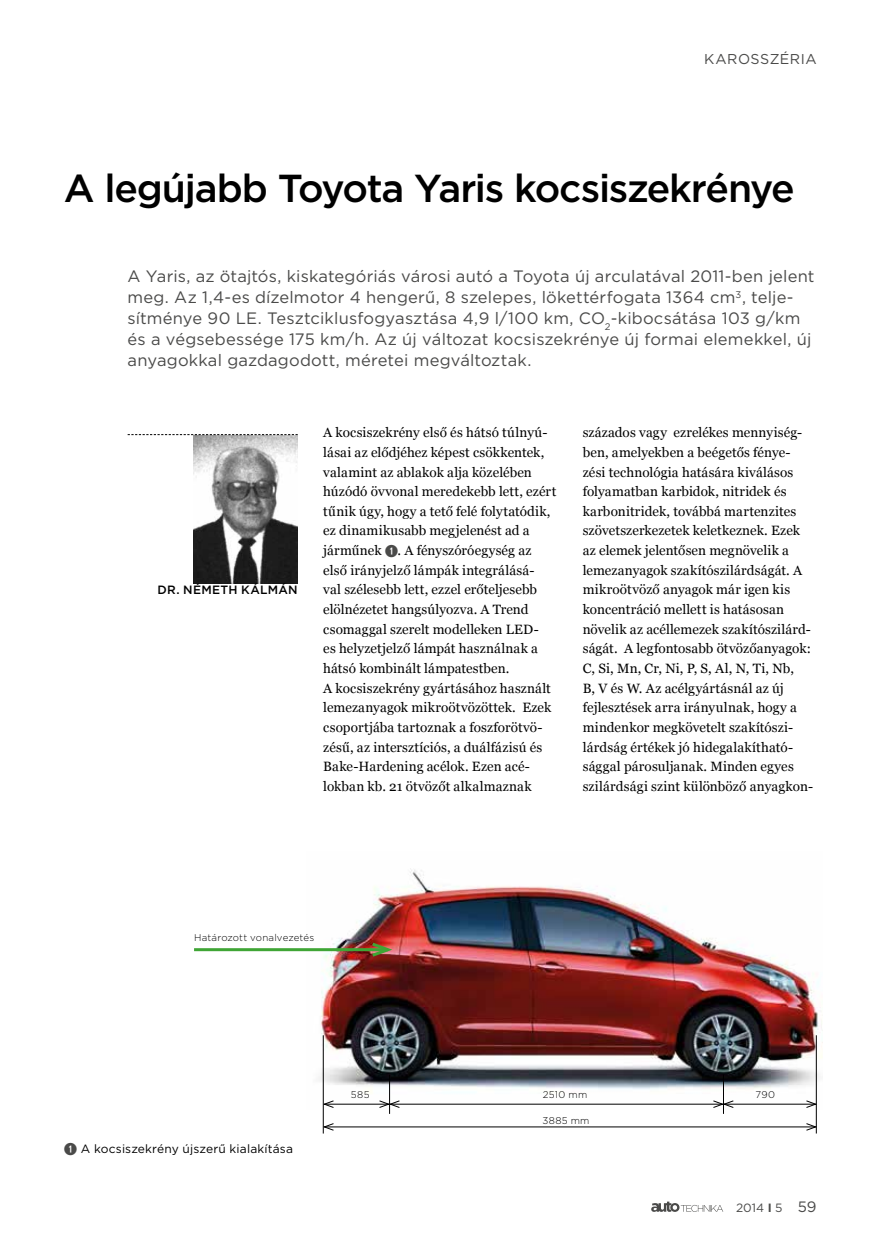
<style>
.page{position:relative;width:872px;height:1246px;background:#fff}
.page>*{position:absolute;margin:0;border:0;box-sizing:border-box;transform-origin:0 0}
.t1{font:500 39px "Gotham";letter-spacing:-.035em;color:#000}
.t2{font:16.5px/21px "Gotham";letter-spacing:.01em;color:#4a4a49}
.t3{font:14.25px "Gotham";letter-spacing:.03em;color:#4a4a49}
.t4{font:13.5px/19.6px "Georgia";letter-spacing:.01em;color:#000}
.t5{font:12px "Gotham";letter-spacing:.015em;color:#000}
.t6{font:500 12px "Gotham";letter-spacing:.025em;color:#000}
.t7{font:12px "Gotham";color:#4a4a49}
.t8{font:300 9.75px "Gotham";letter-spacing:.025em;color:#000}
.s1{font-family:"Combi Numerals Ltd";font-size:16.5px;color:#4a4a49}
.s2{font-weight:700}
.s3{font-size:15px}
</style>
<div class="page">
<svg style="left:651px;top:1201px;width:72px;height:11px"></svg>
<img style="left:193px;top:435px;width:105px;height:148px">
<svg style="left:128px;top:434px;width:170px;height:1px"></svg>
<img style="left:306px;top:868px;width:516px;height:241px">
<hr style="left:194px;top:948px;width:194px;height:3px;background:#3fa535">
<svg style="left:369px;top:940px;width:28px;height:19px"></svg>
<hr style="left:323px;top:1035px;width:1px;height:98px;background:#000">
<hr style="left:816px;top:1035px;width:1px;height:98px;background:#000">
<hr style="left:389px;top:1074px;width:1px;height:40px;background:#000">
<hr style="left:723px;top:1074px;width:1px;height:40px;background:#000">
<hr style="left:324px;top:1126px;width:491px;height:1px;background:#000">
<svg style="left:322px;top:1122px;width:12px;height:9px"></svg>
<svg style="left:805px;top:1122px;width:12px;height:9px"></svg>
<hr style="left:324px;top:1104px;width:64px;height:1px;background:#000">
<svg style="left:322px;top:1100px;width:12px;height:8px"></svg>
<hr style="left:390px;top:1104px;width:332px;height:1px;background:#000">
<svg style="left:378px;top:1100px;width:22px;height:8px"></svg>
<hr style="left:724px;top:1104px;width:91px;height:1px;background:#000">
<svg style="left:712px;top:1100px;width:22px;height:8px"></svg>
<svg style="left:805px;top:1100px;width:12px;height:8px"></svg>
<p class="t3" style="left:704px;top:50px;width:114px">KAROSSZÉRIA</p>
<p class="t1" style="left:64px;top:162px;width:732px">A legújabb Toyota Yaris kocsiszekrénye</p>
<p class="t2" style="left:128px;top:265px;width:688px">A Yaris, az ötajtós, kiskategóriás városi autó a Toyota új arculatával 2011-ben jelent meg. Az 1,4-es dízelmotor 4 hengerű, 8 szelepes, lökettérfogata 1364 cm<sup>3</sup>, telje&shy;sítménye 90 LE. Tesztciklusfogyasztása 4,9 l/100 km, CO<sub>2</sub>-kibocsátása 103 g/km és a végsebessége 175 km/h. Az új változat kocsiszekrénye új formai elemekkel, új anyagokkal gazdagodott, méretei megváltoztak.</p>
<p class="t6" style="left:158px;top:582px;width:142px">DR. NÉMETH KÁLMÁN</p>
<p class="t4" style="left:323px;top:422px;width:235px">A kocsiszekrény első és hátsó túlnyú&shy;lásai az elődjéhez képest csökkentek, valamint az ablakok alja közelében húzódó övvonal meredekebb lett, ezért tűnik úgy, hogy a tető felé folytatódik, ez dinamikusabb megjelenést ad a járműnek <span class="s1">➊</span>. A fényszóróegység az első irányjelző lámpák integrálásá-<br>val szélesebb lett, ezzel erőteljesebb elölnézetet hangsúlyozva. A Trend csomaggal szerelt modelleken LED-<br>es helyzetjelző lámpát használnak a hátsó kombinált lámpatestben.<br>A kocsiszekrény gyártásához használt lemezanyagok mikroötvözöttek. Ezek csoportjába tartoznak a foszforötvö&shy;zésű, az intersztíciós, a duálfázisú és Bake-Hardening acélok. Ezen acé&shy;lokban kb. 21 ötvözőt alkalmaznak</p>
<p class="t4" style="left:583px;top:422px;width:232px">százados vagy ezrelékes mennyiség&shy;ben, amelyekben a beégetős fénye&shy;zési technológia hatására kiválásos folyamatban karbidok, nitridek és karbonitridek, továbbá martenzites szövetszerkezetek keletkeznek. Ezek az elemek jelentősen megnövelik a lemezanyagok szakítószilárdságát. A mikroötvöző anyagok már igen kis koncentráció mellett is hatásosan növelik az acéllemezek szakítószilárd&shy;ságát. A legfontosabb ötvözőanyagok:<br>C, Si, Mn, Cr, Ni, P, S, Al, N, Ti, Nb,<br>B, V és W. Az acélgyártásnál az új fejlesztések arra irányulnak, hogy a mindenkor megkövetelt szakítószi&shy;lárdság értékek jó hidegalakítható&shy;sággal párosuljanak. Minden egyes szilárdsági szint különböző anyagkon-</p>
<p class="t8" style="left:194px;top:931px;width:122px">Határozott vonalvezetés</p>
<p class="t5" style="left:64px;top:1141px;width:231px"><span class="s1">➊</span> A kocsiszekrény újszerű kialakítása</p>
<p class="t8" style="left:351px;top:1088px;width:20px">585</p>
<p class="t8" style="left:542px;top:1088px;width:46px">2510 mm</p>
<p class="t8" style="left:542px;top:1114px;width:49px">3885 mm</p>
<p class="t8" style="left:755px;top:1088px;width:21px">790</p>
<p class="t7" style="left:736px;top:1200px;width:82px">2014 <span class="s2">I</span> 5 <span class="s3">59</span></p>
</div>
